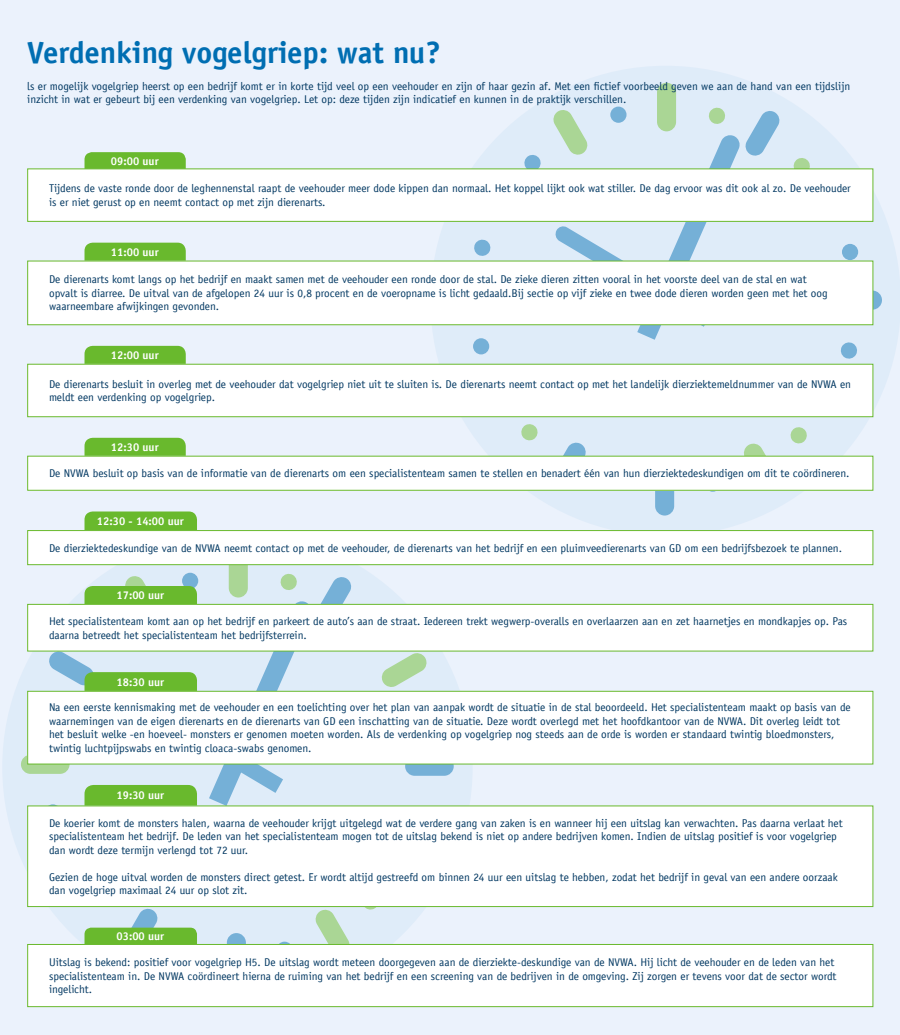
<style>
.page{position:relative;width:900px;height:1035px;background:#ebf2fc}
.page>*{position:absolute;margin:0;border:0;box-sizing:border-box;transform-origin:0 0}
.t1{font:700 30.75px "Officina Sans LT";color:#006eb2}
.t2{font:11.25px/13.5px "Officina Sans LT";color:#003761}
.t3{font:700 11.25px "Officina Sans LT";color:#fff}
</style>
<div class="page">
<svg style="left:431px;top:66px;width:469px;height:470px;fill:#dfecf9"></svg>
<div style="left:657px;top:83px;width:19px;height:48px;background:#aad695;border-radius:10px"></div>
<svg style="left:550px;top:441px;width:37px;height:15px"></svg>
<div style="left:655px;top:467px;width:19px;height:49px;background:#75b0d7;border-radius:10px"></div>
<svg style="left:743px;top:442px;width:36px;height:14px"></svg>
<svg style="left:833px;top:291px;width:49px;height:19px"></svg>
<svg style="left:523px;top:154px;width:19px;height:15px"></svg>
<svg style="left:473px;top:239px;width:19px;height:18px"></svg>
<div style="left:473px;top:338px;width:16px;height:16px;background:#75b0d7;border-radius:50%"></div>
<svg style="left:520px;top:423px;width:19px;height:19px"></svg>
<svg style="left:605px;top:491px;width:18px;height:1px"></svg>
<svg style="left:552px;top:107px;width:229px;height:233px"></svg>
<svg style="left:793px;top:157px;width:18px;height:12px"></svg>
<svg style="left:842px;top:244px;width:16px;height:16px"></svg>
<svg style="left:840px;top:341px;width:18px;height:19px"></svg>
<svg style="left:789px;top:426px;width:19px;height:19px"></svg>
<div style="left:2px;top:532px;width:471px;height:470px;background:#dfecf9;border-radius:50%"></div>
<svg style="left:229px;top:549px;width:19px;height:49px"></svg>
<svg style="left:21px;top:755px;width:49px;height:19px"></svg>
<div style="left:227px;top:933px;width:19px;height:49px;background:#75b0d7;border-radius:10px"></div>
<svg style="left:315px;top:909px;width:35px;height:35px"></svg>
<div style="left:405px;top:757px;width:49px;height:19px;background:linear-gradient(to right,#75b0d7,#75b0d7);border-radius:10px"></div>
<svg style="left:381px;top:653px;width:46px;height:34px"></svg>
<div style="left:276px;top:942px;width:17px;height:16px;background:#74b0d2;border-radius:50%"></div>
<svg style="left:361px;top:907px;width:19px;height:3px"></svg>
<div style="left:28px;top:691px;width:845px;height:73px;background:#fff"></div>
<div style="left:27px;top:691px;width:846px;height:73px;border:1px solid #69b92d"></div>
<svg style="left:85px;top:152px;width:101px;height:17px;background:#6cba32"></svg>
<div style="left:28px;top:169px;width:845px;height:52px;background:#fff"></div>
<div style="left:27px;top:169px;width:846px;height:53px;border:1px solid #69b92d"></div>
<svg style="left:85px;top:243px;width:101px;height:18px;background:#6cba31"></svg>
<div style="left:28px;top:261px;width:845px;height:64px;background:#fff"></div>
<div style="left:27px;top:261px;width:846px;height:64px;border:1px solid #69b92d"></div>
<svg style="left:85px;top:346px;width:101px;height:18px;background:#6bba31"></svg>
<div style="left:28px;top:364px;width:845px;height:53px;background:#fff"></div>
<div style="left:27px;top:364px;width:846px;height:53px;border:1px solid #69b92d"></div>
<svg style="left:85px;top:438px;width:101px;height:18px;background:#6bba31"></svg>
<div style="left:28px;top:456px;width:845px;height:34px;background:#fff"></div>
<div style="left:27px;top:456px;width:846px;height:35px;border:1px solid #69b92d"></div>
<div style="left:85px;top:512px;width:112px;height:18px;background:#69b92d"></div>
<div style="left:28px;top:531px;width:845px;height:34px;background:#fff"></div>
<div style="left:27px;top:530px;width:846px;height:35px;border:1px solid #69b92d"></div>
<div style="left:28px;top:604px;width:845px;height:47px;background:#fff"></div>
<div style="left:27px;top:604px;width:846px;height:47px;border:1px solid #69b92d"></div>
<svg style="left:45px;top:573px;width:307px;height:233px"></svg>
<div style="left:28px;top:806px;width:845px;height:101px;background:#fff"></div>
<div style="left:27px;top:806px;width:846px;height:101px;border:1px solid #69b92d"></div>
<svg style="left:85px;top:905px;width:112px;height:39px"></svg>
<div style="left:28px;top:944px;width:845px;height:63px;background:#fff"></div>
<div style="left:27px;top:944px;width:846px;height:63px;border:1px solid #69b92d"></div>
<p class="t1" style="left:27px;top:33px;width:415px">Verdenking vogelgriep: wat nu?</p>
<p class="t2" style="left:27px;top:79px;width:825px">ls er mogelijk vogelgriep heerst op een bedrijf komt er in korte tijd veel op een veehouder en zijn of haar gezin af. Met een fictief voorbeeld geven we aan de hand van een tijdslijn inzicht in wat er gebeurt bij een verdenking van vogelgriep. Let op: deze tijden zijn indicatief en kunnen in de praktijk verschillen.</p>
<p class="t3" style="left:111px;top:154px;width:49px">09:00 uur</p>
<p class="t2" style="left:49px;top:182px;width:803px">Tijdens de vaste ronde door de leghennenstal raapt de veehouder meer dode kippen dan normaal. Het koppel lijkt ook wat stiller. De dag ervoor was dit ook al zo. De veehouder is er niet gerust op en neemt contact op met zijn dierenarts.</p>
<p class="t3" style="left:111px;top:245px;width:49px">11:00 uur</p>
<p class="t2" style="left:49px;top:273px;width:780px">De dierenarts komt langs op het bedrijf en maakt samen met de veehouder een ronde door de stal. De zieke dieren zitten vooral in het voorste deel van de stal en wat opvalt is diarree. De uitval van de afgelopen 24 uur is 0,8 procent en de voeropname is licht gedaald.Bij sectie op vijf zieke en twee dode dieren worden geen met het oog waarneembare afwijkingen gevonden.</p>
<p class="t3" style="left:111px;top:348px;width:49px">12:00 uur</p>
<p class="t2" style="left:49px;top:377px;width:804px">De dierenarts besluit in overleg met de veehouder dat vogelgriep niet uit te sluiten is. De dierenarts neemt contact op met het landelijk dierziektemeldnummer van de NVWA en meldt een verdenking op vogelgriep.</p>
<p class="t3" style="left:111px;top:440px;width:49px">12:30 uur</p>
<p class="t2" style="left:49px;top:467px;width:802px">De NVWA besluit op basis van de informatie van de dierenarts om een specialistenteam samen te stellen en benadert één van hun dierziektedeskundigen om dit te coördineren.</p>
<p class="t3" style="left:97px;top:514px;width:88px">12:30 - 14:00 uur</p>
<p class="t2" style="left:49px;top:541px;width:795px">De dierziektedeskundige van de NVWA neemt contact op met de veehouder, de dierenarts van het bedrijf en een pluimveedierenarts van GD om een bedrijfsbezoek te plannen.</p>
<p class="t3" style="left:117px;top:588px;width:49px">17:00 uur</p>
<p class="t2" style="left:49px;top:615px;width:800px">Het specialistenteam komt aan op het bedrijf en parkeert de auto’s aan de straat. Iedereen trekt wegwerp-overalls en overlaarzen aan en zet haarnetjes en mondkapjes op. Pas daarna betreedt het specialistenteam het bedrijfsterrein.</p>
<p class="t3" style="left:117px;top:675px;width:49px">18:30 uur</p>
<p class="t2" style="left:49px;top:701px;width:803px">Na een eerste kennismaking met de veehouder en een toelichting over het plan van aanpak wordt de situatie in de stal beoordeeld. Het specialistenteam maakt op basis van de waarnemingen van de eigen dierenarts en de dierenarts van GD een inschatting van de situatie. Deze wordt overlegd met het hoofdkantoor van de NVWA. Dit overleg leidt tot het besluit welke -en hoeveel- monsters er genomen moeten worden. Als de verdenking op vogelgriep nog steeds aan de orde is worden er standaard twintig bloedmonsters, twintig luchtpijpswabs en twintig cloaca-swabs genomen.</p>
<p class="t3" style="left:117px;top:788px;width:49px">19:30 uur</p>
<p class="t2" style="left:49px;top:816px;width:795px">De koerier komt de monsters halen, waarna de veehouder krijgt uitgelegd wat de verdere gang van zaken is en wanneer hij een uitslag kan verwachten. Pas daarna verlaat het specialistenteam het bedrijf. De leden van het specialistenteam mogen tot de uitslag bekend is niet op andere bedrijven komen. Indien de uitslag positief is voor vogelgriep dan wordt deze termijn verlengd tot 72 uur.</p>
<p class="t2" style="left:49px;top:870px;width:790px">Gezien de hoge uitval worden de monsters direct getest. Er wordt altijd gestreefd om binnen 24 uur een uitslag te hebben, zodat het bedrijf in geval van een andere oorzaak dan vogelgriep maximaal 24 uur op slot zit.</p>
<p class="t3" style="left:117px;top:929px;width:49px">03:00 uur</p>
<p class="t2" style="left:49px;top:956px;width:789px">Uitslag is bekend: positief voor vogelgriep H5. De uitslag wordt meteen doorgegeven aan de dierziekte-deskundige van de NVWA. Hij licht de veehouder en de leden van het specialistenteam in. De NVWA coördineert hierna de ruiming van het bedrijf en een screening van de bedrijven in de omgeving. Zij zorgen er tevens voor dat de sector wordt ingelicht.</p>
</div>
